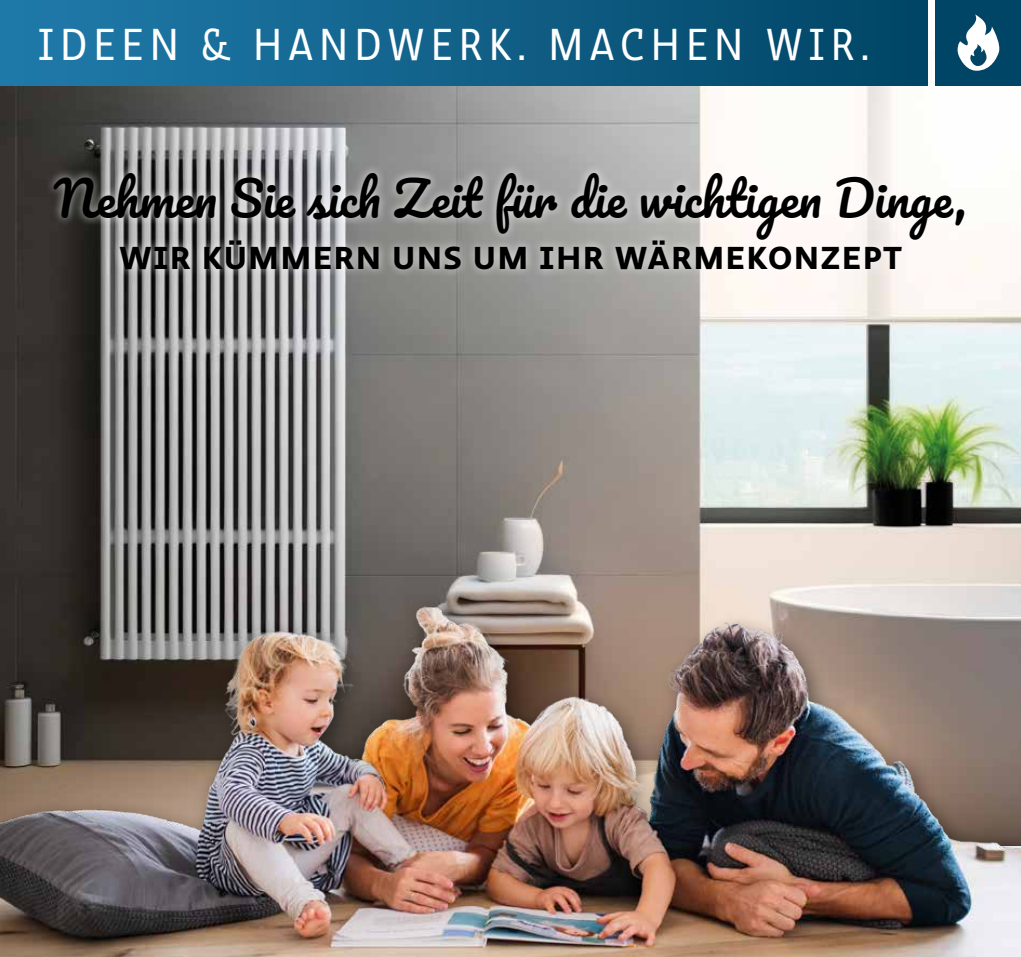
<style>
.page{position:relative;width:1021px;height:957px;background:#fff}
.page>*{position:absolute;margin:0;border:0;box-sizing:border-box;transform-origin:0 0}
.t1{font:48px "Pacifico";color:#000}
.t2{font:46.5px "Ratio Display";letter-spacing:.13em;color:#fff}
.t3{font:700 33px "Ratio";letter-spacing:.04em;color:#000}
</style>
<div class="page">
<img style="left:0;top:50px;width:1020px;height:362px">
<div style="left:0;top:0;width:927px;height:85px;background:linear-gradient(to right,#217bab,#014565)"></div>
<div style="left:935px;top:0;width:85px;height:85px;background:#004566"></div>
<img style="left:0;top:412px;width:1020px;height:545px">
<div style="left:45px;top:163px;width:928px;height:115px;background:#fff;opacity:.75"></div>
<svg style="left:957px;top:14px;width:43px;height:57px"></svg>
<p class="t2" style="left:38px;top:19px;width:833px">IDEEN &amp; HANDWERK. MACHEN WIR.</p>
<p class="t1" style="left:54px;top:173px;width:914px">Nehmen Sie sich Zeit für die wichtigen Dinge,</p>
<p class="t3" style="left:119px;top:237px;width:784px">WIR KÜMMERN UNS UM IHR WÄRMEKONZEPT</p>
</div>
